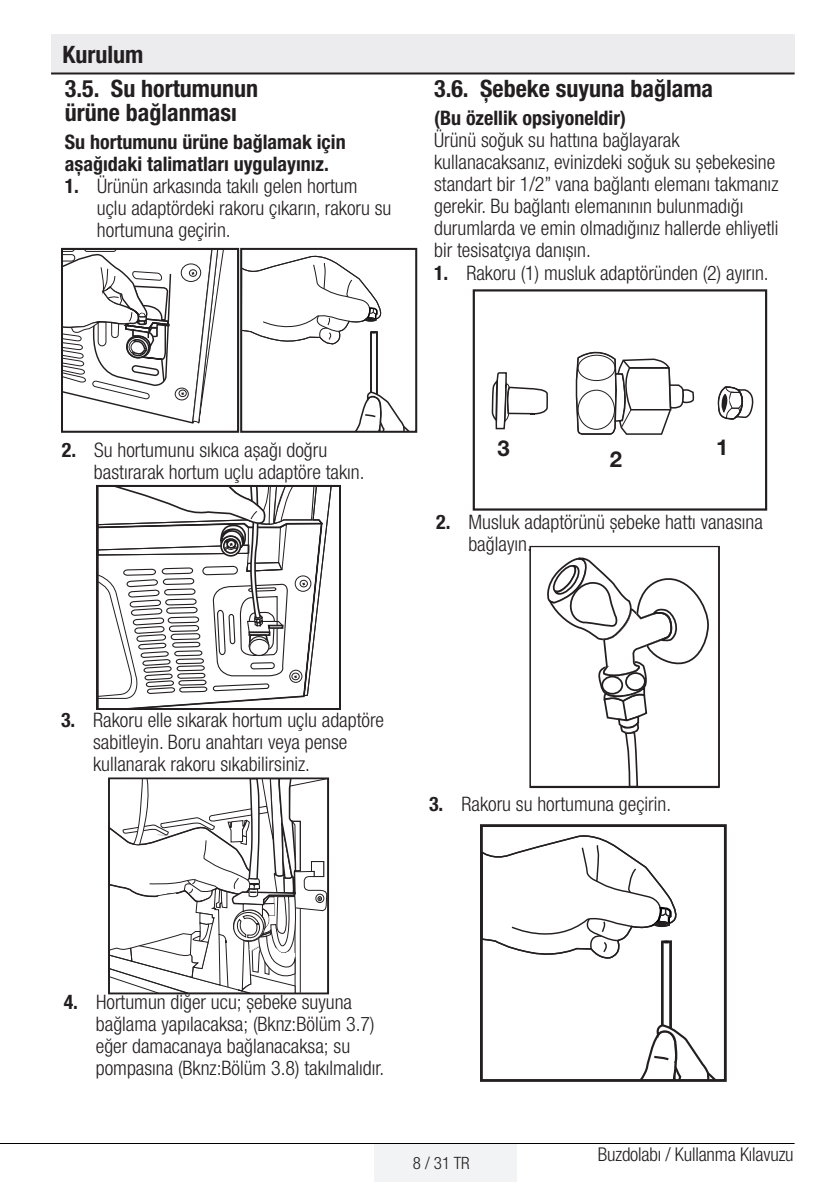
<style>
.page{position:relative;width:840px;height:1191px;background:#fff}
.page>*{position:absolute;margin:0;border:0;box-sizing:border-box;transform-origin:0 0}
._3-SIRALAMA_Konu_Bas{font:700 condensed 24px/24px "Helvetica Neue LT Pro";color:#231f20}
.Unite_Baslik_2{font:700 condensed 24px "Helvetica Neue LT Pro";color:#231f20}
.Normal_Yazi{font:700 22px "Helvetica Neue LT Pro";color:#231f20}
.maddeler{font:300 condensed 20px/22px "Helvetica Neue LT Pro";color:#231f20}
.Normal_Yazi-2{font:300 condensed 20px/22px "Helvetica Neue LT Pro";color:#231f20}
.Normal_Yazi_Bold__10{font:700 condensed 20px/22px "Helvetica Neue LT Pro";color:#231f20}
.t1{font:300 condensed 19px "Helvetica Neue LT Pro";letter-spacing:-.01em;color:#231f20}
.t2{font:300 condensed 17px "Helvetica Neue LT Pro";color:#231f20}
.s1{font-weight:700}
.s2{color:#fff}
</style>
<div class="page">
<div style="left:374px;top:1143px;width:142px;height:38px;background:#f2f3f4"></div>
<hr style="left:0;top:1143px;width:794px;height:1px;background:#000">
<div style="left:51px;top:34px;width:743px;height:40px;background:#ececee"></div>
<hr style="left:51px;top:72px;width:743px;height:2px;background:#231f20">
<svg style="left:100px;top:488px;width:232px;height:218px"></svg>
<div style="left:96px;top:485px;width:245px;height:225px;border:1px solid #231f20"></div>
<svg style="left:111px;top:780px;width:215px;height:211px"></svg>
<div style="left:108px;top:777px;width:221px;height:217px;border:2px solid #231f20"></div>
<svg style="left:64px;top:251px;width:160px;height:173px"></svg>
<div style="left:61px;top:248px;width:178px;height:185px;border:2px solid #231f20"></div>
<svg style="left:243px;top:255px;width:166px;height:175px"></svg>
<div style="left:240px;top:248px;width:177px;height:185px;border:2px solid #231f20"></div>
<svg style="left:531px;top:557px;width:186px;height:229px"></svg>
<div style="left:529px;top:546px;width:190px;height:242px;border:1px solid #231f20"></div>
<svg style="left:483px;top:835px;width:231px;height:242px"></svg>
<div style="left:479px;top:824px;width:247px;height:257px;border:3px solid #231f20"></div>
<svg style="left:491px;top:372px;width:57px;height:58px"></svg>
<svg style="left:575px;top:351px;width:119px;height:84px"></svg>
<svg style="left:717px;top:386px;width:36px;height:34px"></svg>
<div style="left:472px;top:289px;width:294px;height:221px;border:2px solid #231f20"></div>
<p class="Unite_Baslik_2" style="left:62px;top:40px;width:82px">Kurulum</p>
<p class="_3-SIRALAMA_Konu_Bas" style="left:65px;top:77px;width:195px">3.5. Su hortumunun ürüne bağlanması</p>
<p class="Normal_Yazi_Bold__10" style="left:65px;top:131px;width:282px">Su hortumunu ürüne bağlamak için aşağıdaki talimatları uygulayınız.</p>
<p class="maddeler" style="left:97px;top:175px;width:296px;text-indent:-32px"><span class="s1">1.</span> Ürünün arkasında takılı gelen hortum uçlu adaptördeki rakoru çıkarın, rakoru su hortumuna geçirin.</p>
<p class="_3-SIRALAMA_Konu_Bas" style="left:434px;top:77px;width:280px">3.6. Şebeke suyuna bağlama</p>
<p class="Normal_Yazi_Bold__10" style="left:434px;top:107px;width:193px">(Bu özellik opsiyoneldir)</p>
<p class="Normal_Yazi-2" style="left:434px;top:129px;width:346px">Ürünü soğuk su hattına bağlayarak kullanacaksanız, evinizdeki soğuk su şebekesine standart bir 1/2” vana bağlantı elemanı takmanız gerekir. Bu bağlantı elemanının bulunmadığı durumlarda ve emin olmadığınız hallerde ehliyetli bir tesisatçıya danışın.</p>
<p class="maddeler" style="left:434px;top:261px;width:336px"><span class="s1">1.</span> Rakoru (1) musluk adaptöründen (2) ayırın.</p>
<p class="maddeler" style="left:94px;top:438px;width:272px;text-indent:-32px"><span class="s1">2.</span> Su hortumunu sıkıca aşağı doğru bastırarak hortum uçlu adaptöre takın.</p>
<p class="Normal_Yazi" style="left:497px;top:434px;width:14px">3</p>
<p class="Normal_Yazi" style="left:609px;top:445px;width:24px">2<span class="s2">2</span></p>
<p class="Normal_Yazi" style="left:715px;top:433px;width:14px">1</p>
<p class="maddeler" style="left:468px;top:511px;width:296px;text-indent:-32px"><span class="s1">2.</span> Musluk adaptörünü şebeke hattı vanasına bağlayın.</p>
<p class="maddeler" style="left:93px;top:709px;width:292px;text-indent:-32px"><span class="s1">3.</span> Rakoru elle sıkarak hortum uçlu adaptöre sabitleyin. Boru anahtarı veya pense kullanarak rakoru sıkabilirsiniz.</p>
<p class="maddeler" style="left:429px;top:793px;width:243px"><span class="s1">3.</span> Rakoru su hortumuna geçirin.</p>
<p class="maddeler" style="left:96px;top:990px;width:290px;text-indent:-32px"><span class="s1">4.</span> Hortumun diğer ucu; şebeke suyuna bağlama yapılacaksa; (Bknz:Bölüm 3.7) eğer damacanaya bağlanacaksa; su pompasına (Bknz:Bölüm 3.8) takılmalıdır.</p>
<p class="t2" style="left:412px;top:1153px;width:58px">8 / 31 TR</p>
<p class="t1" style="left:597px;top:1143px;width:197px">Buzdolabı / Kullanma Kılavuzu</p>
</div>
